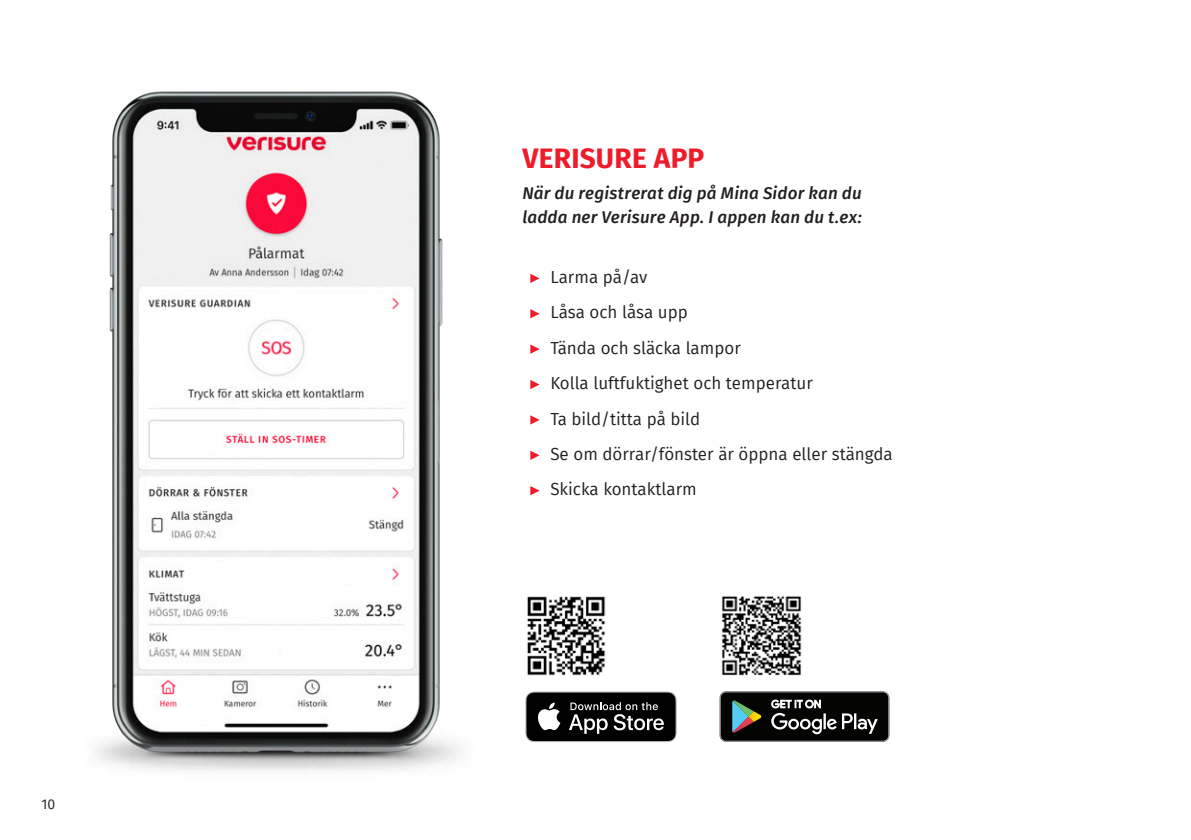
<style>
.page{position:relative;width:1191px;height:840px;background:#fff}
.page>*{position:absolute;margin:0;border:0;box-sizing:border-box;transform-origin:0 0}
.t1{font:700 28px "Fira Sans";letter-spacing:.01em;color:#ee1b2b}
.t2{font:17px/35.4px "Fira Sans";color:#231f20}
.t3{font:italic 500 17px/24px "Fira Sans";letter-spacing:.01em;color:#231f20}
.t4{font:14px "Fira Sans";color:#231f20}
</style>
<div class="page">
<svg style="left:525px;top:691px;width:151px;height:50px;background:#313131"></svg>
<svg style="left:719px;top:691px;width:170px;height:50px;background:#2d302d"></svg>
<img style="left:527px;top:596px;width:79px;height:80px">
<img style="left:721px;top:596px;width:81px;height:80px">
<img style="left:95px;top:91px;width:365px;height:680px">
<svg style="left:530px;top:273px;width:9px;height:10px"></svg>
<svg style="left:530px;top:309px;width:9px;height:9px"></svg>
<svg style="left:530px;top:344px;width:9px;height:9px"></svg>
<svg style="left:530px;top:380px;width:9px;height:9px"></svg>
<svg style="left:530px;top:415px;width:9px;height:9px"></svg>
<svg style="left:530px;top:450px;width:9px;height:9px"></svg>
<svg style="left:530px;top:486px;width:9px;height:9px"></svg>
<p class="t4" style="left:42px;top:793px;width:15px">10</p>
<h1 class="t1" style="left:522px;top:135px;width:183px">VERISURE APP</h1>
<p class="t3" style="left:522px;top:180px;width:341px">När du registrerat dig på Mina Sidor kan du ladda ner Verisure App. I appen kan du t.ex:</p>
<p class="t2" style="left:550px;top:259px;width:344px">Larma på/av<br>Låsa och låsa upp<br>Tända och släcka lampor<br>Kolla luftfuktighet och temperatur<br>Ta bild/titta på bild<br>Se om dörrar/fönster är öppna eller stängda<br>Skicka kontaktlarm</p>
</div>
